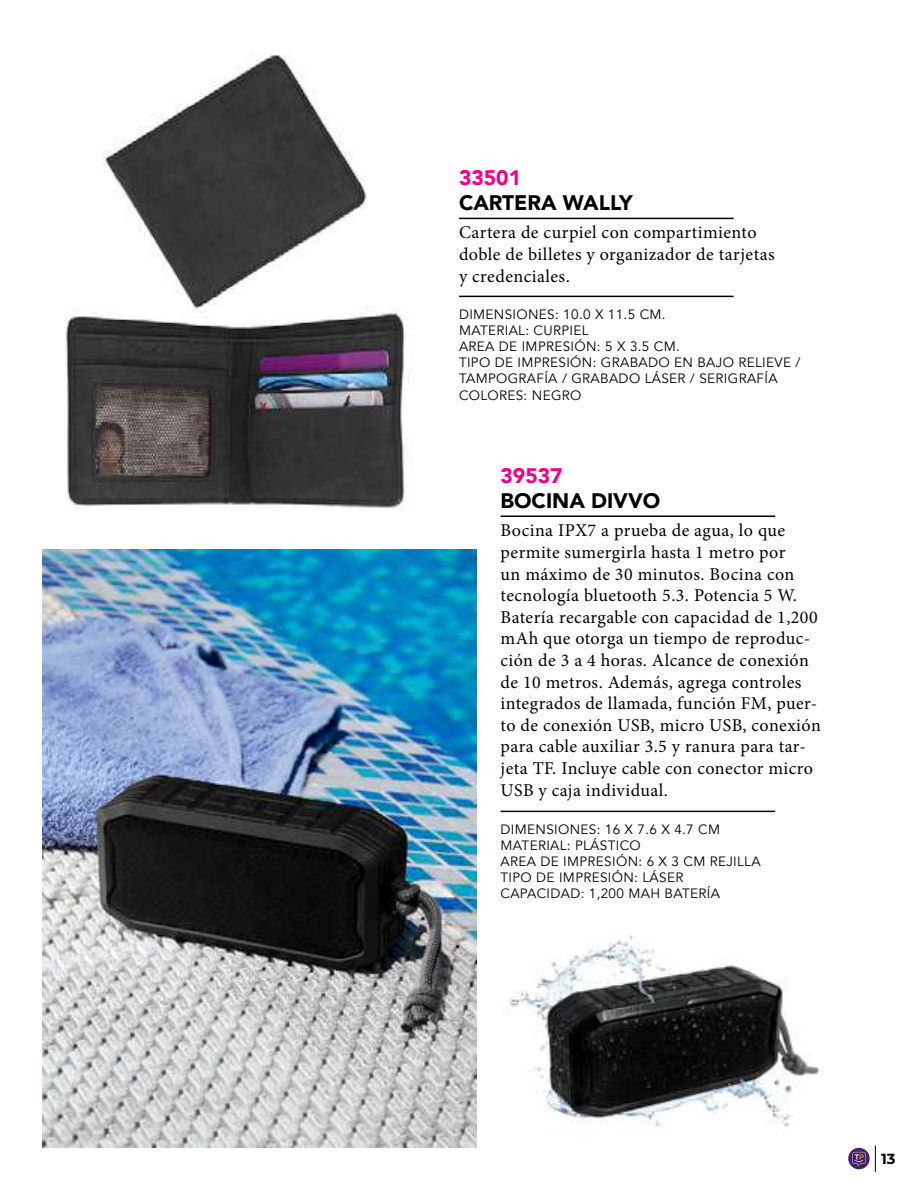
<style>
.page{position:relative;width:918px;height:1188px;background:#fff}
.page>*{position:absolute;margin:0;border:0;box-sizing:border-box;transform-origin:0 0}
.t1{font:900 21px "Avenir";color:#000}
.t2{font:900 21px "Avenir";color:#ec008c}
.t3{font:18px/21.6px "Minion Pro";letter-spacing:.025em;color:#000}
.t4{font:700 14.7px "Montserrat";color:#000}
.t5{font:13.5px/16.2px "Avenir";letter-spacing:.025em;color:#000}
</style>
<div class="page">
<svg style="left:875px;top:1145px;width:1px;height:27px"></svg>
<svg style="left:848px;top:1148px;width:22px;height:21px"></svg>
<svg style="left:852px;top:1152px;width:14px;height:14px"></svg>
<hr style="left:459px;top:218px;width:275px;height:1px;background:#000">
<hr style="left:459px;top:296px;width:275px;height:1px;background:#000">
<img style="left:65px;top:54px;width:344px;height:456px">
<hr style="left:501px;top:516px;width:274px;height:1px;background:#000">
<hr style="left:501px;top:811px;width:274px;height:1px;background:#000">
<img style="left:509px;top:935px;width:311px;height:192px">
<img style="left:43px;top:550px;width:434px;height:598px">
<p class="t2" style="left:459px;top:160px;width:64px">33501</p>
<p class="t1" style="left:459px;top:185px;width:175px">CARTERA WALLY</p>
<p class="t3" style="left:459px;top:222px;width:317px">Cartera de curpiel con compartimiento doble de billetes y organizador de tarjetas y credenciales.</p>
<p class="t5" style="left:459px;top:306px;width:343px">DIMENSIONES: 10.0 X 11.5 CM.<br>MATERIAL: CURPIEL<br>AREA DE IMPRESIÓN: 5 X 3.5 CM.<br>TIPO DE IMPRESIÓN: GRABADO EN BAJO RELIEVE /<br>TAMPOGRAFÍA / GRABADO LÁSER / SERIGRAFÍA<br>COLORES: NEGRO</p>
<p class="t2" style="left:501px;top:458px;width:64px">39537</p>
<p class="t1" style="left:501px;top:483px;width:161px">BOCINA DIVVO</p>
<p class="t3" style="left:501px;top:520px;width:322px">Bocina IPX7 a prueba de agua, lo que permite sumergirla hasta 1 metro por<br>un máximo de 30 minutos. Bocina con tecnología bluetooth 5.3. Potencia 5 W.<br>Batería recargable con capacidad de 1,200 mAh que otorga un tiempo de reproduc&shy;ción de 3 a 4 horas. Alcance de conexión de 10 metros. Además, agrega controles integrados de llamada, función FM, puer&shy;to de conexión USB, micro USB, conexión para cable auxiliar 3.5 y ranura para tar&shy;jeta TF. Incluye cable con conector micro USB y caja individual.</p>
<p class="t5" style="left:501px;top:821px;width:262px">DIMENSIONES: 16 X 7.6 X 4.7 CM<br>MATERIAL: PLÁSTICO<br>AREA DE IMPRESIÓN: 6 X 3 CM REJILLA<br>TIPO DE IMPRESIÓN: LÁSER<br>CAPACIDAD: 1,200 MAH BATERÍA</p>
<p class="t4" style="left:881px;top:1148px;width:16px">13</p>
</div>
